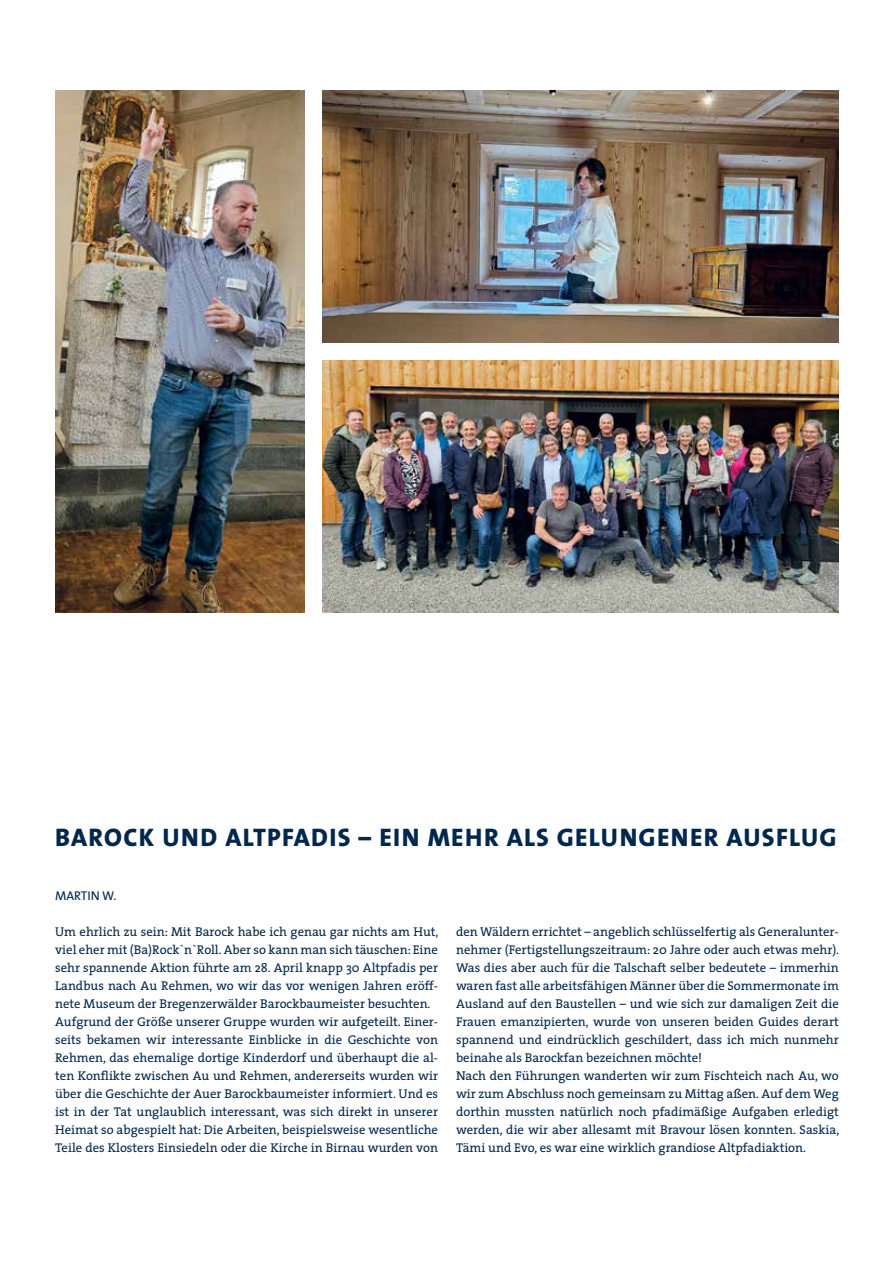
<style>
.page{position:relative;width:893px;height:1263px;background:#fff}
.page>*{position:absolute;margin:0;border:0;box-sizing:border-box;transform-origin:0 0}
.t1{font:800 25.5px "The Sans";letter-spacing:.05em;color:#00274d}
.t2{font:12.75px/18px "The Serif";color:#00274d}
.t3{font:12.75px "The Sans";letter-spacing:-.005em;color:#00274d}
</style>
<div class="page">
<img style="left:322px;top:90px;width:516px;height:252px">
<img style="left:322px;top:360px;width:517px;height:252px">
<img style="left:55px;top:90px;width:249px;height:522px">
<h1 class="t1" style="left:55px;top:816px;width:783px">BAROCK UND ALTPFADIS – EIN MEHR ALS GELUNGENER AUSFLUG</h1>
<p class="t3" style="left:55px;top:885px;width:63px">MARTIN W.</p>
<p class="t2" style="left:55px;top:922px;width:385px">Um ehrlich zu sein: Mit Barock habe ich genau gar nichts am Hut, viel eher mit (Ba)Rock`n`Roll. Aber so kann man sich täuschen: Eine sehr spannende Aktion führte am 28. April knapp 30 Altpfadis per Landbus nach Au Rehmen, wo wir das vor wenigen Jahren eröff&shy;nete Museum der Bregenzerwälder Barockbaumeister besuchten.<br>Aufgrund der Größe unserer Gruppe wurden wir aufgeteilt. Einer&shy;seits bekamen wir interessante Einblicke in die Geschichte von Rehmen, das ehemalige dortige Kinderdorf und überhaupt die al&shy;ten Konflikte zwischen Au und Rehmen, andererseits wurden wir über die Geschichte der Auer Barockbaumeister informiert. Und es ist in der Tat unglaublich interessant, was sich direkt in unserer Heimat so abgespielt hat: Die Arbeiten, beispielsweise wesentliche Teile des Klosters Einsiedeln oder die Kirche in Birnau wurden von</p>
<p class="t2" style="left:456px;top:922px;width:385px">den Wäldern errichtet – angeblich schlüsselfertig als Generalunter&shy;nehmer (Fertigstellungszeitraum: 20 Jahre oder auch etwas mehr).<br>Was dies aber auch für die Talschaft selber bedeutete – immerhin waren fast alle arbeitsfähigen Männer über die Sommermonate im Ausland auf den Baustellen – und wie sich zur damaligen Zeit die Frauen emanzipierten, wurde von unseren beiden Guides derart spannend und eindrücklich geschildert, dass ich mich nunmehr beinahe als Barockfan bezeichnen möchte!<br>Nach den Führungen wanderten wir zum Fischteich nach Au, wo wir zum Abschluss noch gemeinsam zu Mittag aßen. Auf dem Weg dorthin mussten natürlich noch pfadimäßige Aufgaben erledigt werden, die wir aber allesamt mit Bravour lösen konnten. Saskia, Tämi und Evo, es war eine wirklich grandiose Altpfadiaktion.</p>
</div>
